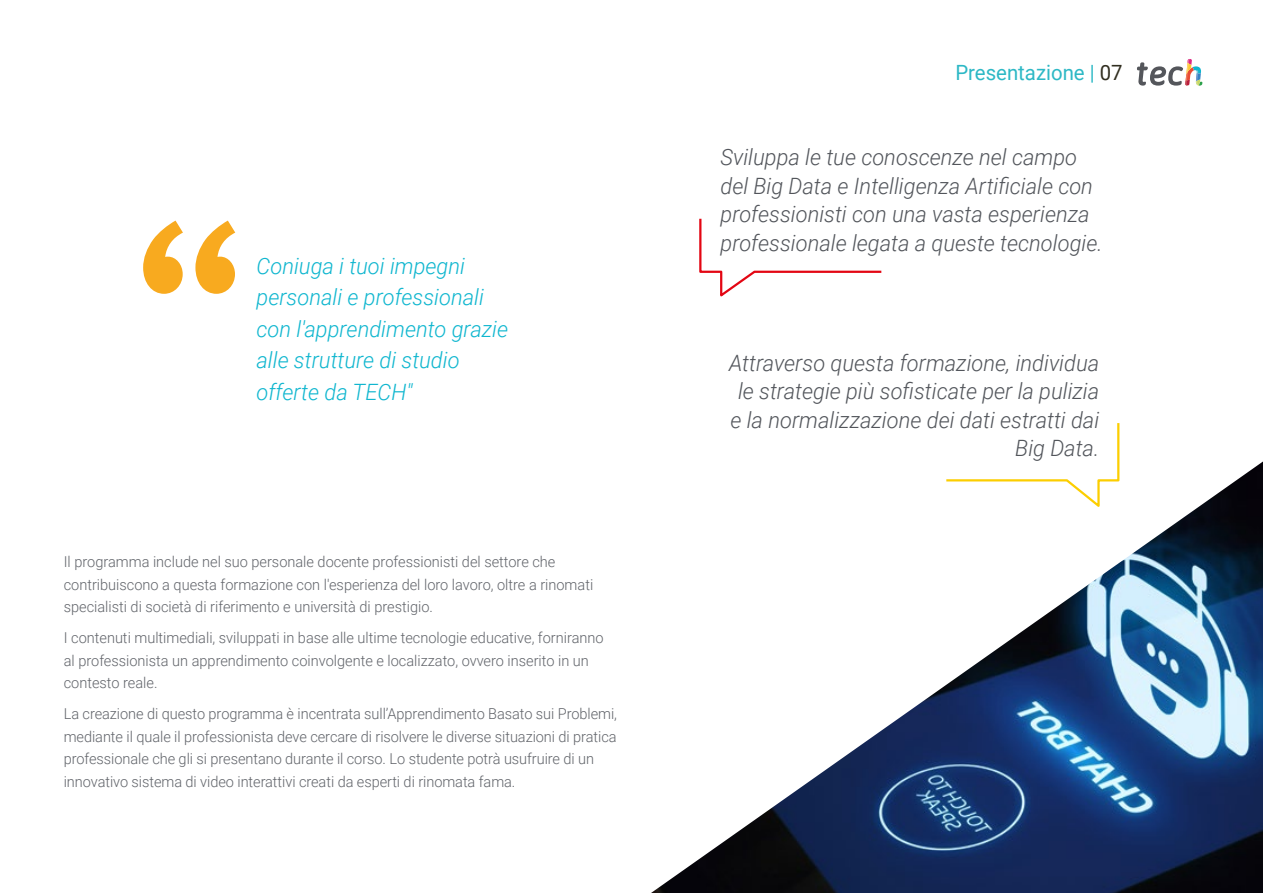
<style>
.page{position:relative;width:1263px;height:893px;background:#fff}
.page>*{position:absolute;margin:0;border:0;box-sizing:border-box;transform-origin:0 0}
.t1{font:italic 300 22.5px/28.5px "Roboto";color:#52555b;text-align:right}
.t2{font:italic 300 22.5px/31.5px "Roboto";color:#0fb6cf}
.t3{font:21px "Roboto";color:#2db8c5}
.t4{font:300 15px/22.5px "Roboto";color:#61646a}
.s1{color:#312e20}
</style>
<div class="page">
<svg style="left:143px;top:221px;width:92px;height:73px"></svg>
<img style="left:651px;top:461px;width:612px;height:432px">
<svg style="left:1137px;top:59px;width:65px;height:27px"></svg>
<svg style="left:944px;top:423px;width:176px;height:87px"></svg>
<svg style="left:699px;top:218px;width:183px;height:79px"></svg>
<h1 class="t2" style="left:257px;top:249px;width:253px">Coniuga i tuoi impegni personali e professionali con l'apprendimento grazie alle strutture di studio offerte da TECH"</h1>
<p class="t4" style="left:64px;top:550px;width:531px">Il programma include nel suo personale docente professionisti del settore che contribuiscono a questa formazione con l'esperienza del loro lavoro, oltre a rinomati specialisti di società di riferimento e università di prestigio.</p>
<p class="t4" style="left:64px;top:626px;width:541px">I contenuti multimediali, sviluppati in base alle ultime tecnologie educative, forniranno al professionista un apprendimento coinvolgente e localizzato, ovvero inserito in un contesto reale.</p>
<p class="t4" style="left:64px;top:702px;width:555px">La creazione di questo programma è incentrata sull’Apprendimento Basato sui Problemi, mediante il quale il professionista deve cercare di risolvere le diverse situazioni di pratica professionale che gli si presentano durante il corso. Lo studente potrà usufruire di un innovativo sistema di video interattivi creati da esperti di rinomata fama.</p>
<h2 class="t3" style="left:955px;top:57px;width:169px">Presentazione | <span class="s1">07</span></h2>
<h1 class="t1" style="left:720px;top:142px;width:384px;text-align:left">Sviluppa le tue conoscenze nel campo del Big Data e Intelligenza Artificiale con professionisti con una vasta esperienza professionale legata a queste tecnologie.</h1>
<h1 class="t1" style="left:729px;top:348px;width:372px">Attraverso questa formazione, individua le strategie più sofisticate per la pulizia e la normalizzazione dei dati estratti dai Big Data.</h1>
</div>
